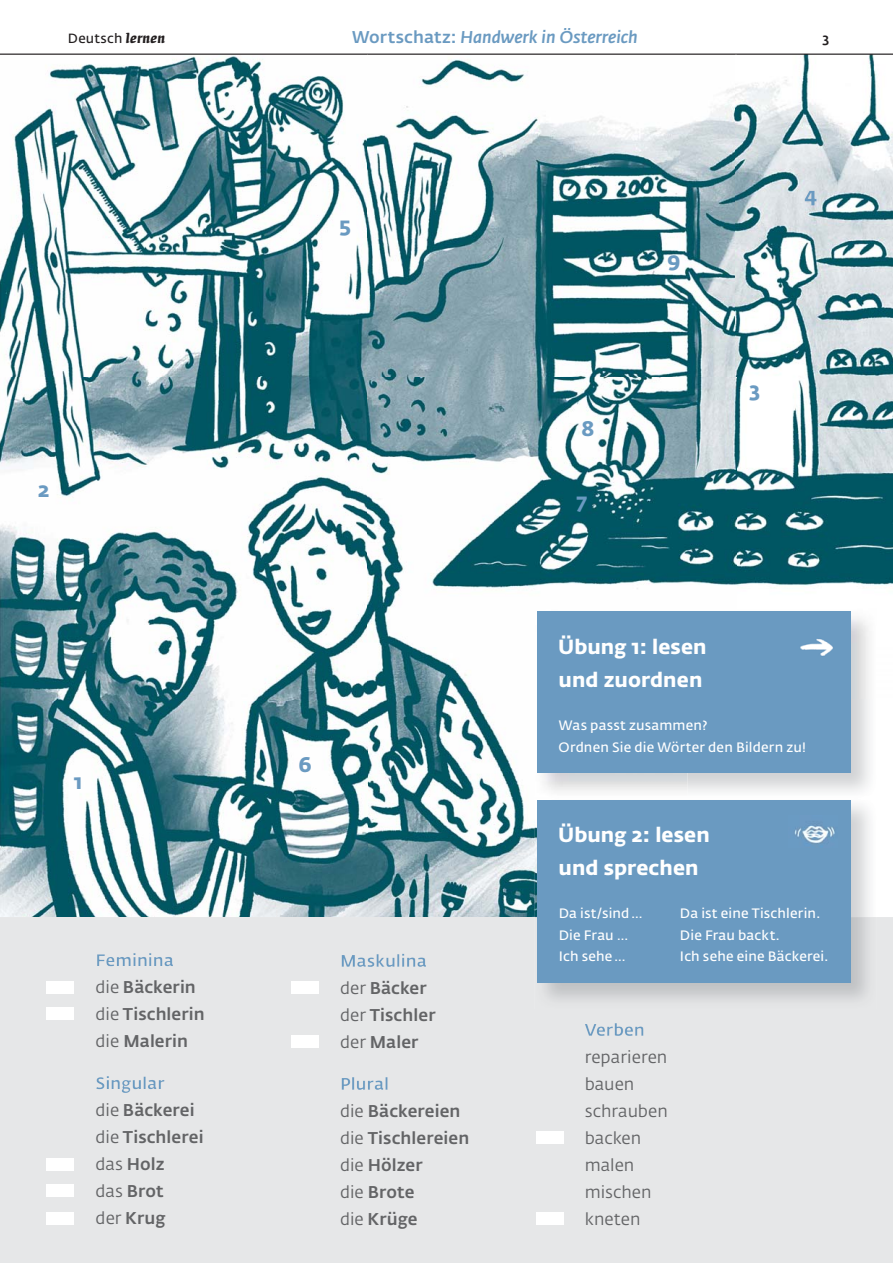
<style>
.page{position:relative;width:893px;height:1263px;background:#fff}
.page>*{position:absolute;margin:0;border:0;box-sizing:border-box;transform-origin:0 0}
.t1{font:700 21px "Fedra Sans Alt Std";color:#6a9ac1}
.t2{font:700 20.25px/32.4px "Fedra Sans Alt Std";color:#fff}
.t3{font:500 16.8px/27px "Fedra Sans Alt Std";letter-spacing:.005em;color:#636466}
.t4{font:16.8px/27px "Fedra Sans Alt Std";letter-spacing:.005em;color:#636466}
.t5{font:italic 500 16.8px "Fedra Sans Alt Std";color:#6a9ac1}
.t6{font:500 16.8px "Fedra Sans Alt Std";color:#6a9ac1}
.t7{font:600 13.5px/21.6px "Fedra Sans Alt Std";letter-spacing:.015em;color:#fff}
.t8{font:500 13.5px "Fedra Sans Alt Std";color:#231f20}
.t9{font:600 13.2px "Fedra Sans Alt Std";letter-spacing:.015em;color:#231f20}
.s1{font-style:normal}
.s2{font-family:"Fedra Serif A Pro";font-weight:700;font-style:italic;font-size:13.5px}
.s3{color:#6a9ac1}
.s4{font-weight:400}
</style>
<div class="page">
<div style="left:0;top:917px;width:893px;height:346px;background:#e6e7e8"></div>
<div style="left:291px;top:1035px;width:28px;height:13px;background:#fff"></div>
<div style="left:46px;top:1007px;width:28px;height:13px;background:#fff"></div>
<div style="left:536px;top:1212px;width:28px;height:12px;background:#fff"></div>
<div style="left:536px;top:1131px;width:28px;height:13px;background:#fff"></div>
<div style="left:47px;top:1184px;width:27px;height:13px;background:#fff"></div>
<div style="left:47px;top:1158px;width:27px;height:13px;background:#fff"></div>
<div style="left:47px;top:981px;width:27px;height:13px;background:#fff"></div>
<div style="left:292px;top:981px;width:27px;height:13px;background:#fff"></div>
<div style="left:47px;top:1212px;width:27px;height:12px;background:#fff"></div>
<img style="left:0;top:56px;width:735px;height:321px">
<img style="left:735px;top:55px;width:158px;height:531px">
<img style="left:0;top:377px;width:367px;height:540px">
<img style="left:367px;top:377px;width:369px;height:270px">
<img style="left:367px;top:647px;width:168px;height:270px">
<img style="left:0;top:917px;width:535px;height:1px">
<hr style="left:0;top:54px;width:893px;height:1px;background:#231f20">
<img style="left:850px;top:800px;width:20px;height:117px">
<img style="left:535px;top:917px;width:342px;height:92px">
<div style="left:537px;top:800px;width:313px;height:183px;background:#6a9ac1"></div>
<img style="left:789px;top:816px;width:48px;height:31px">
<img style="left:535px;top:609px;width:335px;height:183px">
<img style="left:687px;top:773px;width:163px;height:1px">
<div style="left:537px;top:611px;width:313px;height:162px;background:#6a9ac1"></div>
<img style="left:781px;top:632px;width:58px;height:31px">
<p class="t5" style="left:352px;top:30px;width:287px"><span class="s1">Wortschatz:</span> Handwerk in Österreich</p>
<p class="t9" style="left:68px;top:33px;width:99px">Deutsch <span class="s2">lernen</span></p>
<p class="t8" style="left:822px;top:33px;width:8px">3</p>
<p class="t1" style="left:38px;top:481px;width:13px">2</p>
<p class="t1" style="left:74px;top:773px;width:10px">1</p>
<p class="t3" style="left:96px;top:948px;width:111px"><span class="s3">Feminina<br></span><span class="s4">die</span> Bäckerin <span class="s4">die</span> Tischlerin <span class="s4">die</span> Malerin</p>
<p class="t3" style="left:96px;top:1071px;width:109px"><span class="s3">Singular<br></span><span class="s4">die</span> Bäckerei <span class="s4">die</span> Tischlerei <span class="s4">das</span> Holz<br><span class="s4">das</span> Brot<br><span class="s4">der</span> Krug</p>
<p class="t1" style="left:339px;top:216px;width:13px">5</p>
<p class="t1" style="left:299px;top:756px;width:15px">6</p>
<p class="t3" style="left:340px;top:949px;width:97px"><span class="s3">Maskulina </span><span class="s4">der</span> Bäcker <span class="s4">der</span> Tischler <span class="s4">der</span> Maler</p>
<p class="t3" style="left:340px;top:1072px;width:131px"><span class="s3">Plural<br></span><span class="s4">die</span> Bäckereien <span class="s4">die</span> Tischlereien <span class="s4">die</span> Hölzer<br><span class="s4">die</span> Brote<br><span class="s4">die</span> Krüge</p>
<p class="t1" style="left:581px;top:420px;width:14px">8</p>
<p class="t1" style="left:576px;top:492px;width:12px">7</p>
<p class="t1" style="left:667px;top:251px;width:15px">9</p>
<p class="t1" style="left:804px;top:186px;width:15px">4</p>
<p class="t1" style="left:749px;top:380px;width:12px">3</p>
<p class="t2" style="left:558px;top:633px;width:150px">Übung 1: lesen und zuordnen</p>
<p class="t7" style="left:559px;top:715px;width:249px">Was passt zusammen?<br>Ordnen Sie die Wörter den Bildern zu!</p>
<p class="t2" style="left:558px;top:821px;width:153px">Übung 2: lesen und sprechen</p>
<p class="t7" style="left:559px;top:904px;width:86px">Da ist/sind …</p>
<p class="t7" style="left:680px;top:904px;width:142px">Da ist eine Tischlerin.</p>
<p class="t7" style="left:559px;top:925px;width:71px">Die Frau …</p>
<p class="t7" style="left:680px;top:925px;width:102px">Die Frau backt.</p>
<p class="t7" style="left:559px;top:947px;width:69px">Ich sehe …</p>
<p class="t7" style="left:680px;top:947px;width:150px">Ich sehe eine Bäckerei.</p>
<p class="t6" style="left:585px;top:1023px;width:62px">Verben</p>
<p class="t4" style="left:585px;top:1045px;width:85px">reparieren bauen schrauben backen malen mischen kneten</p>
</div>
